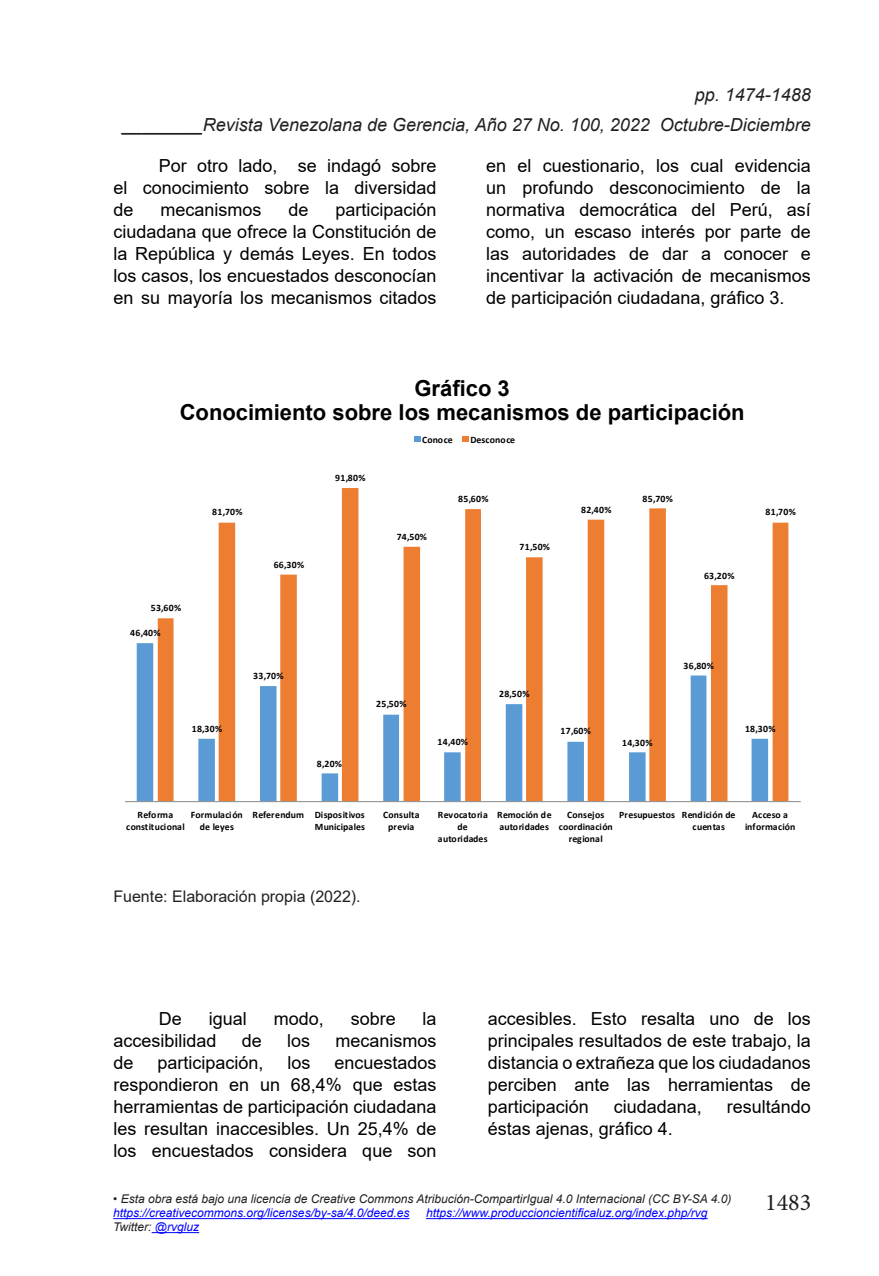
<style>
.page{position:relative;width:879px;height:1276px;background:#fff}
.page>*{position:absolute;margin:0;border:0;box-sizing:border-box;transform-origin:0 0}
.t1{font:24px "Minion Pro";color:#231f20}
.t2{font:700 22px/24px "Arial";color:#000;text-align:center}
.t3{font:18px/22px "Arial";color:#000;text-align:justify}
.t4{font:italic 18px "Arial";color:#231f20}
.t5{font:16px "Arial";color:#231f20}
.t6{font:italic 12px "Arial";color:#231f20}
.t7{font:italic 12px "Arial";color:#00f}
.t8{font:700 9.8px/12.2px "Calibri";letter-spacing:.01em;color:#000;text-align:center}
.s1{color:#00f}
</style>
<div class="page">
<hr style="left:113px;top:1218px;width:296px;height:1px;background:#00f">
<hr style="left:426px;top:1218px;width:281px;height:1px;background:#00f">
<hr style="left:152px;top:1232px;width:47px;height:1px;background:#00f">
<svg style="left:137px;top:643px;width:21px;height:158px;background:#7fb0dc"></svg>
<svg style="left:158px;top:488px;width:630px;height:313px"></svg>
<hr style="left:125px;top:801px;width:676px;height:1px;background:#898989">
<svg style="left:414px;top:437px;width:6px;height:5px"></svg>
<svg style="left:462px;top:437px;width:6px;height:5px"></svg>
<p class="t4" style="left:695px;top:83px;width:118px">pp. 1474-1488</p>
<p class="t4" style="left:123px;top:113px;width:690px">________Revista Venezolana de Gerencia, Año 27 No. 100, 2022 Octubre-Diciembre</p>
<p class="t3" style="left:113px;top:154px;width:325px;text-indent:45px">Por otro lado, se indagó sobre el conocimiento sobre la diversidad de</p>
<p class="t3" style="left:486px;top:154px;width:326px">en el cuestionario, los cual evidencia un profundo desconocimiento de la normativa democrática del Perú, así como, un escaso interés por parte de las autoridades de dar a conocer e incentivar la activación de mecanismos de participación ciudadana, gráfico 3.</p>
<p class="t3" style="left:113px;top:198px;width:325px;text-indent:222px">participación ciudadana que ofrece la Constitución de la República y demás Leyes. En todos los casos, los encuestados desconocían en su mayoría los mecanismos citados</p>
<p class="t3" style="left:160px;top:198px;width:103px">mecanismos</p>
<p class="t3" style="left:288px;top:198px;width:22px">de</p>
<p class="t2" style="left:180px;top:376px;width:566px">Gráfico 3<br>Conocimiento sobre los mecanismos de participación</p>
<p class="t8" style="left:212px;top:506px;width:32px">81,70%</p>
<p class="t8" style="left:151px;top:602px;width:32px">53,60%</p>
<p class="t8" style="left:130px;top:626px;width:32px">46,40%</p>
<p class="t8" style="left:192px;top:722px;width:32px">18,30%</p>
<p class="t8" style="left:274px;top:558px;width:32px">66,30%</p>
<p class="t8" style="left:253px;top:670px;width:32px">33,70%</p>
<p class="t8" style="left:335px;top:471px;width:32px">91,80%</p>
<p class="t8" style="left:422px;top:433px;width:32px">Conoce</p>
<p class="t8" style="left:470px;top:433px;width:46px">Desconoce</p>
<p class="t8" style="left:397px;top:530px;width:32px">74,50%</p>
<p class="t8" style="left:458px;top:492px;width:32px">85,60%</p>
<p class="t8" style="left:519px;top:541px;width:32px">71,50%</p>
<p class="t8" style="left:581px;top:503px;width:32px">82,40%</p>
<p class="t8" style="left:642px;top:492px;width:32px">85,70%</p>
<p class="t8" style="left:704px;top:569px;width:32px">63,20%</p>
<p class="t8" style="left:765px;top:506px;width:32px">81,70%</p>
<p class="t8" style="left:317px;top:757px;width:27px">8,20%</p>
<p class="t8" style="left:376px;top:698px;width:32px">25,50%</p>
<p class="t8" style="left:438px;top:736px;width:32px">14,40%</p>
<p class="t8" style="left:499px;top:687px;width:32px">28,50%</p>
<p class="t8" style="left:560px;top:725px;width:32px">17,60%</p>
<p class="t8" style="left:622px;top:736px;width:32px">14,30%</p>
<p class="t8" style="left:683px;top:659px;width:32px">36,80%</p>
<p class="t8" style="left:745px;top:722px;width:32px">18,30%</p>
<p class="t8" style="left:126px;top:808px;width:60px">Reforma constitucional</p>
<p class="t8" style="left:191px;top:808px;width:53px">Formulación de leyes</p>
<p class="t8" style="left:252px;top:808px;width:114px;text-align:right">Referendum Dispositivos<br>Municipales</p>
<p class="t8" style="left:383px;top:808px;width:38px">Consulta previa</p>
<p class="t8" style="left:438px;top:808px;width:51px">Revocatoria de autoridades</p>
<p class="t8" style="left:497px;top:808px;width:56px;text-align:left">Remoción de autoridades</p>
<p class="t8" style="left:559px;top:808px;width:56px">Consejos coordinación regional</p>
<p class="t8" style="left:692px;top:808px;width:44px;text-align:left;text-indent:-73px">Presupuestos Rendición de cuentas</p>
<p class="t8" style="left:745px;top:808px;width:52px">Acceso a información</p>
<p class="t5" style="left:113px;top:885px;width:249px">Fuente: Elaboración propia (2022).</p>
<p class="t3" style="left:159px;top:1008px;width:25px">De</p>
<p class="t3" style="left:209px;top:1008px;width:40px">igual</p>
<p class="t3" style="left:274px;top:1008px;width:52px">modo,</p>
<p class="t3" style="left:351px;top:1008px;width:47px">sobre</p>
<p class="t3" style="left:423px;top:1008px;width:16px">la</p>
<p class="t3" style="left:113px;top:1030px;width:105px">accesibilidad</p>
<p class="t3" style="left:242px;top:1030px;width:22px">de</p>
<p class="t3" style="left:287px;top:1030px;width:25px">los</p>
<p class="t3" style="left:335px;top:1030px;width:103px">mecanismos</p>
<p class="t3" style="left:113px;top:1052px;width:22px">de</p>
<p class="t3" style="left:157px;top:1052px;width:108px">participación,</p>
<p class="t3" style="left:287px;top:1052px;width:25px">los</p>
<p class="t3" style="left:113px;top:1052px;width:325px;text-indent:221px">encuestados respondieron en un 68,4% que estas herramientas de participación ciudadana les resultan inaccesibles. Un 25,4% de los encuestados considera que son</p>
<p class="t3" style="left:488px;top:1008px;width:325px">accesibles. Esto resalta uno de los principales resultados de este trabajo, la distancia o extrañeza que los ciudadanos perciben ante las herramientas de participación</p>
<p class="t3" style="left:614px;top:1096px;width:90px">ciudadana,</p>
<p class="t3" style="left:727px;top:1096px;width:86px">resultándo</p>
<p class="t3" style="left:488px;top:1118px;width:187px">éstas ajenas, gráfico 4.</p>
<p class="t6" style="left:113px;top:1191px;width:620px">• Esta obra está bajo una licencia de Creative Commons Atribución-CompartirIgual 4.0 Internacional (CC BY-SA 4.0)</p>
<p class="t7" style="left:113px;top:1205px;width:298px">https://creativecommons.org/licenses/by-sa/4.0/deed.es</p>
<p class="t7" style="left:426px;top:1205px;width:283px">https://www.produccioncientificaluz.org/index.php/rvg</p>
<p class="t6" style="left:113px;top:1219px;width:87px">Twitter: <span class="s1">@rvgluz</span></p>
<h1 class="t1" style="left:765px;top:1186px;width:48px">1483</h1>
</div>
